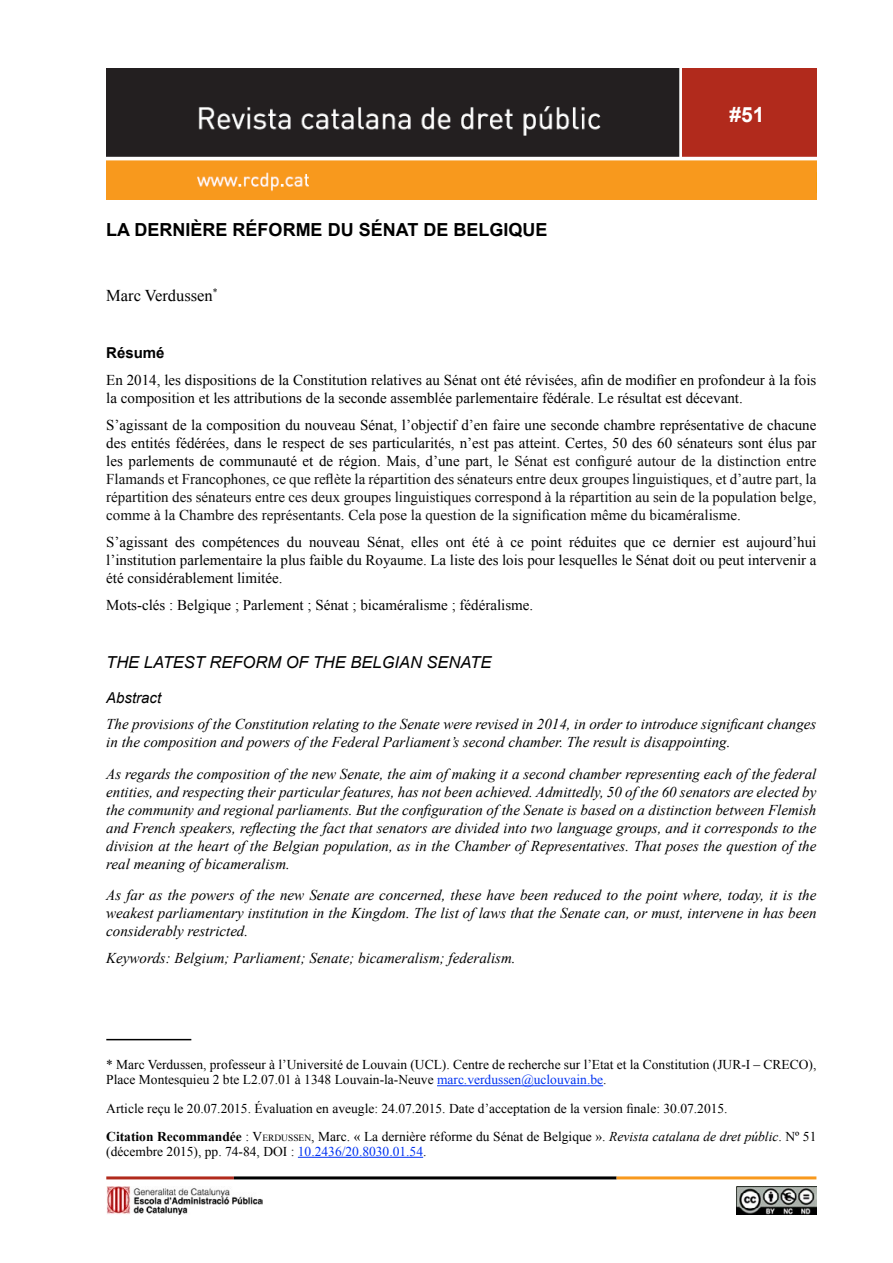
<style>
.page{position:relative;width:893px;height:1263px;background:#fff}
.page>*{position:absolute;margin:0;border:0;box-sizing:border-box;transform-origin:0 0}
.t1{font:700 21px "Arial";color:#fff}
.t2{font:700 18px "Arial";color:#000}
.t3{font:italic 16.5px "Arial";color:#000}
.t4{font:16.5px "Times New Roman";color:#000}
.t5{font:italic 15px/18px "Times New Roman";color:#000;text-align:justify}
.t6{font:15px/18px "Times New Roman";color:#0f0f0f;text-align:justify}
.t7{font:15px/18px "Times New Roman";color:#000}
.t8{font:italic 15px "Arial";color:#000}
.t9{font:700 15px "Arial";color:#000}
.t10{font:13.5px/15px "Times New Roman";color:#000}
.s1{color:#000}
.s2{color:#0032f2}
.s3{font-weight:700}
.s4{font-style:inherit}
.s5{font-size:9.45px}
.s6{font-style:italic}
</style>
<div class="page">
<img style="left:106px;top:68px;width:710px;height:132px">
<hr style="left:106px;top:1176px;width:128px;height:3px;background:#b12a1c">
<hr style="left:234px;top:1176px;width:383px;height:3px;background:#000">
<hr style="left:617px;top:1176px;width:199px;height:3px;background:#f8991d">
<img style="left:737px;top:1187px;width:79px;height:27px">
<img style="left:106px;top:1187px;width:157px;height:28px">
<hr style="left:106px;top:1039px;width:85px;height:1px;background:#000">
<hr style="left:437px;top:1085px;width:166px;height:1px;background:#0032f2">
<hr style="left:298px;top:1157px;width:125px;height:1px;background:#0032f2">
<p class="t2" style="left:106px;top:218px;width:443px">LA DERNIÈRE RÉFORME DU SÉNAT DE BELGIQUE</p>
<p class="t4" style="left:106px;top:284px;width:113px">Marc Verdussen<sup>*</sup></p>
<h1 class="t1" style="left:729px;top:101px;width:37px">#51</h1>
<p class="t9" style="left:106px;top:343px;width:60px">Résumé</p>
<p class="t7" style="left:106px;top:370px;width:712px">En 2014, les dispositions de la Constitution relatives au Sénat ont été révisées, afin de modifier en profondeur à la fois la composition et les attributions de la seconde assemblée parlementaire fédérale. Le résultat est décevant.</p>
<p class="t6" style="left:106px;top:415px;width:712px"><span class="s1">S’agissant de la composition du nouveau Sénat, l’objectif d’en faire une seconde chambre représentative de chacune des entités fédérées, dans le respect de ses particularités, n’est pas atteint. Certes, 50 des 60 sénateurs sont élus par les parlements de communauté et de région. Mais, d’une part,</span> le Sénat est configuré autour de la distinction entre Flamands et Francophones, ce que reflète la répartition des sénateurs entre deux groupes linguistiques, et d’autre part, la répartition des sénateurs entre ces deux groupes linguistiques correspond à la répartition au sein de la population belge, comme à la Chambre des représentants. Cela pose la question de la signification même du bicaméralisme.</p>
<p class="t7" style="left:106px;top:532px;width:712px;text-align:justify">S’agissant des compétences du nouveau Sénat, elles ont été à ce point réduites que ce dernier est aujourd’hui l’institution parlementaire la plus faible du Royaume. La liste des lois pour lesquelles le Sénat doit ou peut intervenir a été considérablement limitée.</p>
<p class="t7" style="left:106px;top:595px;width:429px">Mots-clés : Belgique ; Parlement ; Sénat ; bicaméralisme ; fédéralisme.</p>
<p class="t3" style="left:106px;top:651px;width:387px">THE LATEST REFORM OF THE BELGIAN SENATE</p>
<p class="t8" style="left:106px;top:688px;width:57px">Abstract</p>
<p class="t5" style="left:106px;top:715px;width:712px">The provisions of the Constitution relating to the Senate were revised in 2014, in order to introduce significant changes in the composition and powers of the Federal Parliament’s second chamber. The result is disappointing.</p>
<p class="t5" style="left:106px;top:764px;width:712px">As regards the composition of the new Senate, the aim of making it a second chamber representing each of the federal entities, and respecting their particular features, has not been achieved. Admittedly, 50 of the 60 senators are elected by the community and regional parliaments. But the configuration of the Senate is based on a distinction between Flemish and French speakers, reflecting the fact that senators are divided into two language groups, and it corresponds to the division at the heart of the Belgian population, as in the Chamber of Representatives. That poses the question of the real meaning of bicameralism.</p>
<p class="t5" style="left:106px;top:886px;width:712px">As far as the powers of the new Senate are concerned, these have been reduced to the point where, today, it is the weakest parliamentary institution in the Kingdom. The list of laws that the Senate can, or must, intervene in has been considerably restricted.</p>
<p class="t5" style="left:106px;top:949px;width:411px">Keywords: Belgium; Parliament; Senate; bicameralism; federalism.</p>
<p class="t10" style="left:106px;top:1057px;width:712px">* Marc Verdussen, professeur à l’Université de Louvain (UCL). Centre de recherche sur l’Etat et la Constitution (JUR-I – CRECO),<br>Place Montesquieu 2 bte L2.07.01 à 1348 Louvain-la-Neuve <span class="s2">marc.verdussen@uclouvain.be</span>.</p>
<p class="t10" style="left:106px;top:1094px;width:712px;line-height:28.2px">Article reçu le 20.07.2015. Évaluation en aveugle: 24.07.2015. Date d’acceptation de la version finale: 30.07.2015.<br><span class="s3">Citation Recommandée</span> : <span class="s4">V</span><span class="s5">ERDUSSEN</span>, Marc. « La dernière réforme du Sénat de Belgique ». <span class="s6">Revista catalana de dret públic</span>. Nº 51</p>
<p class="t10" style="left:106px;top:1143px;width:322px">(décembre 2015), pp. 74-84, DOI : <span class="s2">10.2436/20.8030.01.54</span>.</p>
</div>
